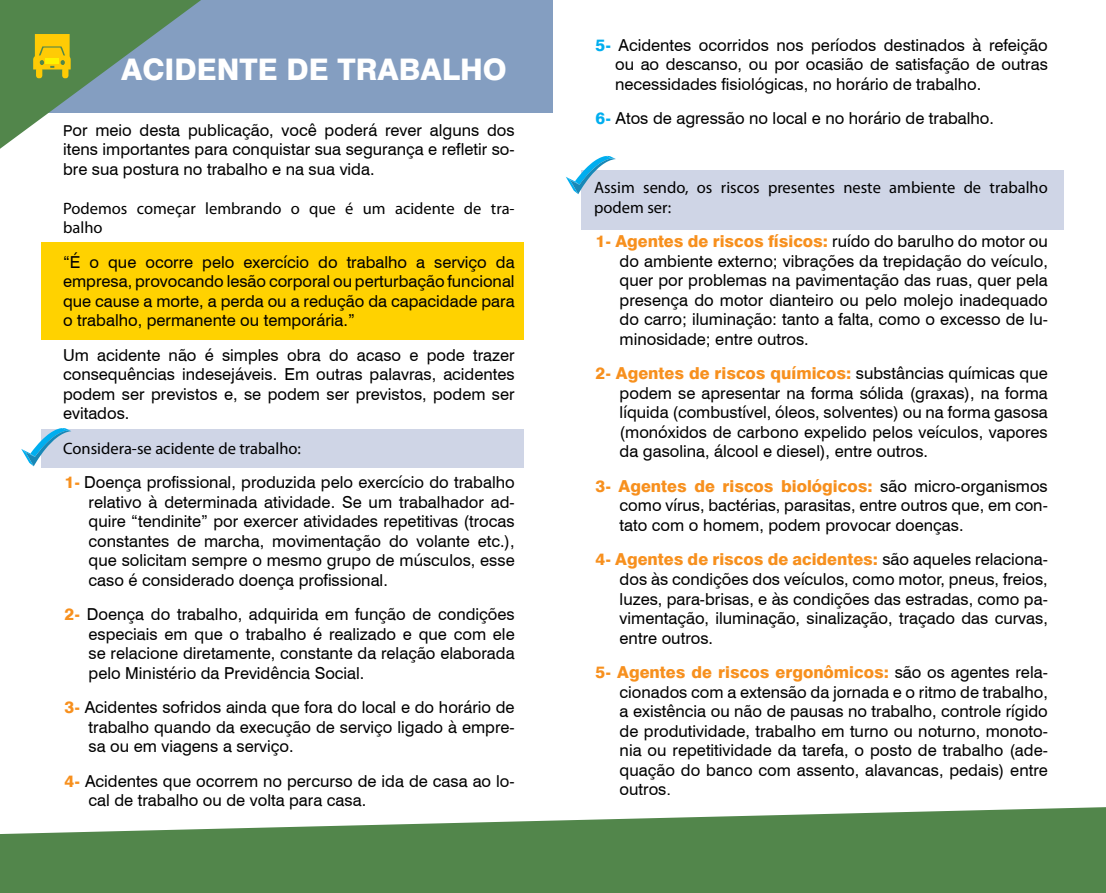
<style>
.page{position:relative;width:1106px;height:893px;background:#fff}
.page>*{position:absolute;margin:0;border:0;box-sizing:border-box;transform-origin:0 0}
.t1{font:800 29.7px "Swiss 721 BT";color:#fff}
.t2{font:16.5px/19.5px "Swiss 721 BT";color:#000;text-align:justify}
.t3{font:16.5px/19.5px "Myriad Pro";color:#000}
.s1{font-size:15px}
.s2{font-weight:800;color:#f7901e}
.s3{font-weight:800;color:#00aeef}
.s4{font-family:"Arial"}
</style>
<div class="page">
<div style="left:0;top:0;width:553px;height:113px;background:#849ec1"></div>
<svg style="left:0;top:807px;width:1106px;height:86px;fill:#52864b"></svg>
<div style="left:41px;top:242px;width:483px;height:98px;background:#ffd200"></div>
<div style="left:41px;top:429px;width:483px;height:39px;background:#cfd5e6"></div>
<div style="left:581px;top:170px;width:483px;height:60px;background:#cfd5e6"></div>
<svg style="left:0;top:0;width:201px;height:149px"></svg>
<div style="left:36px;top:67px;width:6px;height:11px;background:#ffcb05;border-radius:3px"></div>
<div style="left:62px;top:67px;width:6px;height:11px;background:#ffcb05;border-radius:3px"></div>
<div style="left:46px;top:58px;width:13px;height:6px;background:#fff200"></div>
<svg style="left:21px;top:428px;width:50px;height:38px"></svg>
<svg style="left:566px;top:156px;width:50px;height:38px"></svg>
<h1 class="t1" style="left:121px;top:51px;width:387px">ACIDENTE DE TRABALHO</h1>
<p class="t2" style="left:63px;top:120px;width:453px"><span class="s1">P</span>or meio desta publicação, você poderá rever alguns dos itens importantes para conquistar sua segurança e refletir so&shy;bre sua postura no trabalho e na sua vida.</p>
<p class="t3" style="left:63px;top:198px;width:453px">Podemos começar lembrando o que é um acidente de tra&shy;balho</p>
<p class="t2" style="left:63px;top:252px;width:453px">“É o que ocorre pelo exercício do trabalho a serviço da empresa, provocando lesão corporal ou perturbação funcional que cause a morte, a perda ou a redução da capacidade para o trabalho, permanente ou temporária.”</p>
<p class="t2" style="left:63px;top:345px;width:453px">Um acidente não é simples obra do acaso e pode trazer consequências indesejáveis. Em outras palavras, acidentes podem ser previstos e, se podem ser previstos, podem ser evitados.</p>
<p class="t3" style="left:63px;top:438px;width:239px">Considera-se acidente de trabalho:</p>
<p class="t2" style="left:89px;top:473px;width:427px;text-indent:-24px"><span class="s2">1-</span> Doença profissional, produzida pelo exercício do trabalho relativo à determinada atividade. Se um trabalhador ad&shy;quire “tendinite” por exercer atividades repetitivas (trocas constantes de marcha, movimentação do volante etc.), que solicitam sempre o mesmo grupo de músculos, esse caso é considerado doença profissional.</p>
<p class="t2" style="left:89px;top:605px;width:427px;text-indent:-24px"><span class="s2">2-</span> Doença do trabalho, adquirida em função de condições especiais em que o trabalho é realizado e que com ele se relacione diretamente, constante da relação elaborada pelo Ministério da Previdência Social.</p>
<p class="t2" style="left:89px;top:698px;width:427px;text-indent:-24px"><span class="s2">3-</span> Acidentes sofridos ainda que fora do local e do horário de trabalho quando da execução de serviço ligado à empre&shy;sa ou em viagens a serviço.</p>
<p class="t2" style="left:89px;top:771px;width:427px;text-indent:-24px"><span class="s2">4-</span> Acidentes que ocorrem no percurso de ida de casa ao lo&shy;cal de trabalho ou de volta para casa.</p>
<p class="t2" style="left:615px;top:35px;width:434px;text-indent:-20px"><span class="s3">5-</span> Acidentes ocorridos nos períodos destinados à refeição ou ao descanso, ou por ocasião de satisfação de outras necessidades fisiológicas, no horário de trabalho.</p>
<p class="t2" style="left:595px;top:109px;width:400px"><span class="s3">6-</span> Atos de agressão no local e no horário de trabalho.</p>
<p class="t3" style="left:594px;top:178px;width:455px">Assim sendo, os riscos presentes neste ambiente de trabalho podem ser:</p>
<p class="t2" style="left:619px;top:232px;width:430px;text-indent:-24px"><span class="s2">1- Agentes de riscos físicos:</span> ruído do barulho do motor ou do ambiente externo; vibrações da trepidação do veículo, quer por problemas na pavimentação das ruas, quer pela presença do motor dianteiro ou pelo molejo inadequado do carro; iluminação: tanto a falta, como o excesso de lu&shy;minosidade; entre outros.</p>
<p class="t2" style="left:619px;top:364px;width:430px;text-indent:-24px"><span class="s2">2- Agentes de riscos químicos:</span> substâncias químicas que podem se apresentar na forma sólida (graxas), na forma líquida (combustível, óleos, solventes) ou na forma gasosa (monóxidos de carbono expelido pelos veículos, vapores da gasolina, álcool e diesel), entre outros.</p>
<p class="t2" style="left:619px;top:476px;width:430px;text-indent:-24px"><span class="s2">3- Agentes de riscos biológicos:</span> são micro-organismos como vírus, bactérias, parasitas, entre outros que, em con&shy;tato com o homem, podem provocar doenças.</p>
<p class="t2" style="left:619px;top:550px;width:430px;text-indent:-24px"><span class="s2">4- Agentes de riscos de acidentes:</span> são aqueles relaciona&shy;dos às condições dos veículos, como motor, pneus, freios, luzes, para-brisas, e às condições das estradas, como pa&shy;vimentação, iluminação, sinalização, traçado das curvas, entre outros.</p>
<p class="t2" style="left:619px;top:662px;width:430px;text-indent:-24px"><span class="s2">5- Agentes de riscos ergonômicos:</span> são os agentes rela&shy;cionados com a extensão da jornada e o ritmo de trabalho, a existência ou não de pausas no trabalho, controle rígido de produtividade, trabalho em turno ou noturno, monoto&shy;nia ou repetitividade da tarefa, o posto de trabalho (ade&shy;quação do banco com assento, alavancas, pedais) entre outros<span class="s4">.</span></p>
</div>
